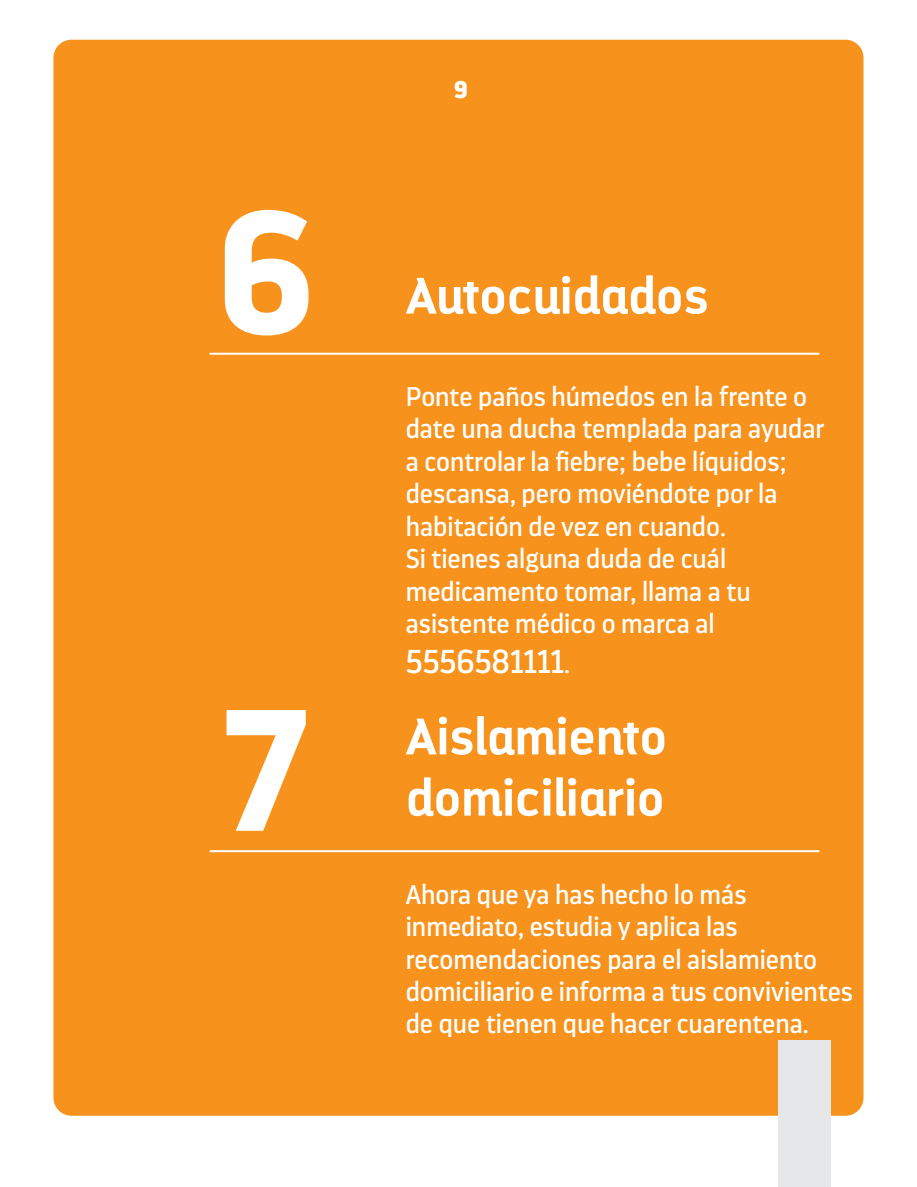
<style>
.page{position:relative;width:917px;height:1187px;background:#fff}
.page>*{position:absolute;margin:0;border:0;box-sizing:border-box;transform-origin:0 0}
.t1{font:700 172.5px "Darwin Pro";color:#fff}
.t2{font:700 51px/61.2px "Darwin Alt W00";color:#fff}
.t3{font:33px "Darwin Pro";color:#fff}
.t4{font:27px/32.4px "Darwin Pro";color:#fff}
.t5{font:900 24px "Darwin Pro";color:#fff}
.s1{font-size:27px}
</style>
<div class="page">
<div style="left:53px;top:40px;width:810px;height:1075px;background:#f7931d;border-radius:18px"></div>
<div style="left:778px;top:1040px;width:52px;height:146px;background:#e6e7e9"></div>
<hr style="left:210px;top:353px;width:609px;height:1px;background:#fff">
<hr style="left:210px;top:850px;width:609px;height:2px;background:#fff">
<h1 class="t1" style="left:217px;top:151px;width:98px">6</h1>
<p class="t5" style="left:454px;top:73px;width:15px">9</p>
<h2 class="t2" style="left:406px;top:265px;width:304px">Autocuidados</h2>
<p class="t4" style="left:406px;top:380px;width:420px">Ponte paños húmedos en la frente o date una ducha templada para ayudar a controlar la fiebre; bebe líquidos; descansa, pero moviéndote por la habitación de vez en cuando.<br>Si tienes alguna duda de cuál medicamento tomar, llama a tu asistente médico o marca al</p>
<p class="t3" style="left:406px;top:639px;width:166px">5556581111<span class="s1">.</span></p>
<h1 class="t1" style="left:223px;top:649px;width:86px">7</h1>
<h2 class="t2" style="left:406px;top:706px;width:263px">Aislamiento domiciliario</h2>
<p class="t4" style="left:406px;top:877px;width:449px">Ahora que ya has hecho lo más inmediato, estudia y aplica las recomendaciones para el aislamiento domiciliario e informa a tus convivientes de que tienen que hacer cuarentena.</p>
</div>
